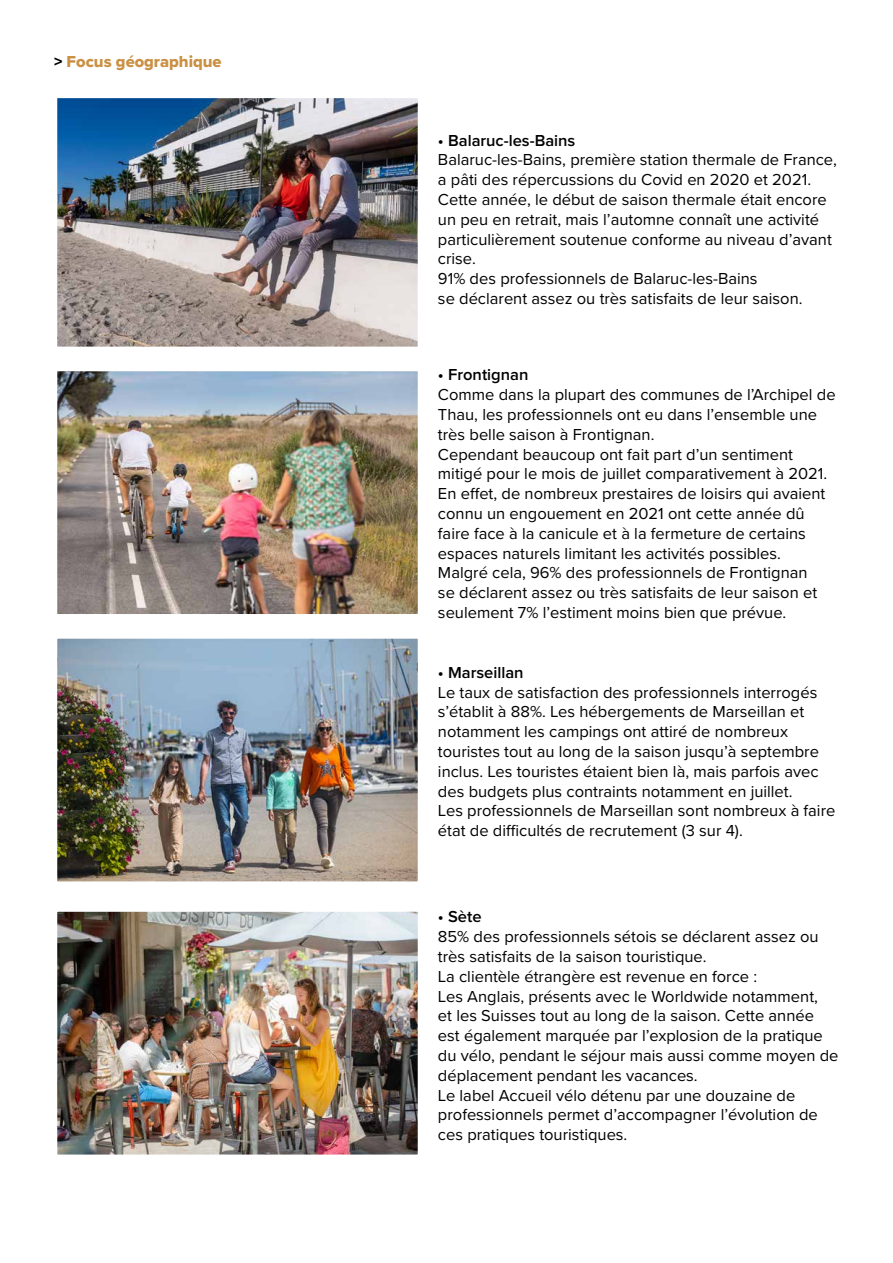
<style>
.page{position:relative;width:893px;height:1263px;background:#fff}
.page>*{position:absolute;margin:0;border:0;box-sizing:border-box;transform-origin:0 0}
.t1{font:16.5px/19.8px "Proxima Nova";color:#000}
.t2{font:600 16.5px "Proxima Nova";color:#000}
.t3{font:16.5px "Proxima Nova Extrabld";color:#ca9043}
.s1{color:#000}
</style>
<div class="page">
<img style="left:58px;top:99px;width:359px;height:246px">
<div style="left:53px;top:94px;width:369px;height:256px;border:4px solid #fff"></div>
<img style="left:58px;top:372px;width:359px;height:241px">
<div style="left:53px;top:367px;width:369px;height:251px;border:4px solid #fff"></div>
<img style="left:58px;top:913px;width:359px;height:240px">
<div style="left:53px;top:908px;width:369px;height:250px;border:4px solid #fff"></div>
<img style="left:58px;top:640px;width:359px;height:240px">
<div style="left:53px;top:635px;width:369px;height:250px;border:4px solid #fff"></div>
<p class="t3" style="left:54px;top:49px;width:169px"><span class="s1">&gt;</span> Focus géographique</p>
<p class="t2" style="left:438px;top:133px;width:139px">• Balaruc-les-Bains</p>
<p class="t1" style="left:438px;top:149px;width:400px">Balaruc-les-Bains, première station thermale de France, a pâti des répercussions du Covid en 2020 et 2021.<br>Cette année, le début de saison thermale était encore un peu en retrait, mais l’automne connaît une activité particulièrement soutenue conforme au niveau d’avant crise.<br>91% des professionnels de Balaruc-les-Bains<br>se déclarent assez ou très satisfaits de leur saison.</p>
<p class="t2" style="left:438px;top:367px;width:92px">• Frontignan</p>
<p class="t1" style="left:438px;top:384px;width:399px">Comme dans la plupart des communes de l’Archipel de Thau, les professionnels ont eu dans l’ensemble une très belle saison à Frontignan.<br>Cependant beaucoup ont fait part d’un sentiment mitigé pour le mois de juillet comparativement à 2021.<br>En effet, de nombreux prestaires de loisirs qui avaient connu un engouement en 2021 ont cette année dû faire face à la canicule et à la fermeture de certains espaces naturels limitant les activités possibles.<br>Malgré cela, 96% des professionnels de Frontignan<br>se déclarent assez ou très satisfaits de leur saison et seulement 7% l’estiment moins bien que prévue.</p>
<p class="t2" style="left:438px;top:665px;width:87px">• Marseillan</p>
<p class="t1" style="left:438px;top:681px;width:399px">Le taux de satisfaction des professionnels interrogés s’établit à 88%. Les hébergements de Marseillan et notamment les campings ont attiré de nombreux touristes tout au long de la saison jusqu’à septembre inclus. Les touristes étaient bien là, mais parfois avec des budgets plus contraints notamment en juillet.<br>Les professionnels de Marseillan sont nombreux à faire état de difficultés de recrutement (3 sur 4).</p>
<p class="t2" style="left:438px;top:909px;width:45px">• Sète</p>
<p class="t1" style="left:438px;top:926px;width:402px">85% des professionnels sétois se déclarent assez ou très satisfaits de la saison touristique.<br>La clientèle étrangère est revenue en force :<br>Les Anglais, présents avec le Worldwide notamment,<br>et les Suisses tout au long de la saison. Cette année est également marquée par l’explosion de la pratique du vélo, pendant le séjour mais aussi comme moyen de déplacement pendant les vacances.<br>Le label Accueil vélo détenu par une douzaine de professionnels permet d’accompagner l’évolution de ces pratiques touristiques.</p>
</div>
